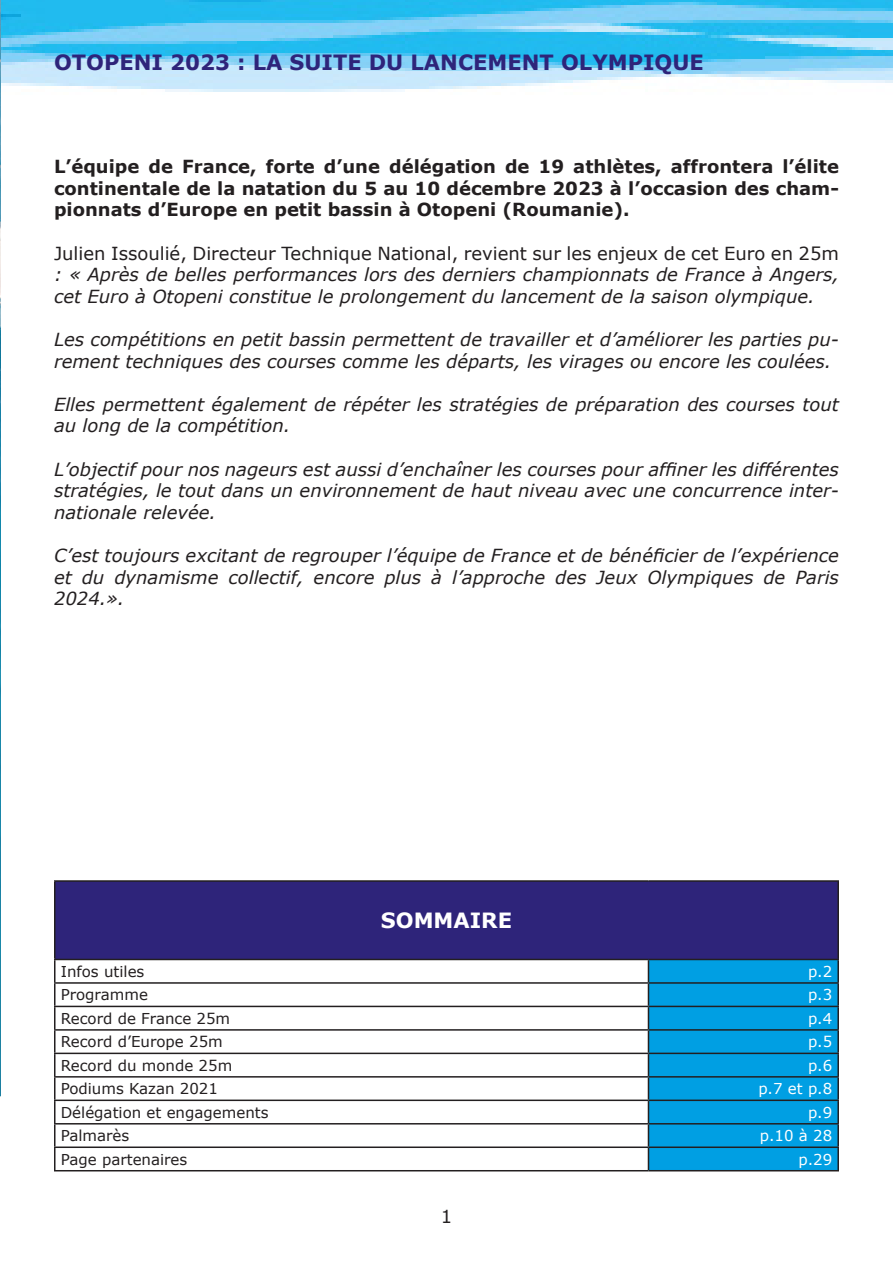
<style>
.page{position:relative;width:893px;height:1263px;background:#fff}
.page>*{position:absolute;margin:0;border:0;box-sizing:border-box;transform-origin:0 0}
.t1{font:700 21px "Verdana";color:#2e247a}
.t2{font:700 21px "Verdana";color:#fff}
.t3{font:italic 18px/21.6px "Verdana";color:#231f20;text-align:justify}
.t4{font:700 18px/21.6px "Verdana";color:#231f20;text-align:justify}
.t5{font:18px "Verdana";color:#231f20}
.t6{font:15px "Verdana";color:#231f20}
.t7{font:15px "Verdana";color:#fff}
.s1{font-style:normal}
</style>
<div class="page">
<img style="left:1px;top:0;width:892px;height:1172px">
<div style="left:55px;top:881px;width:783px;height:78px;background:#2e247a"></div>
<hr style="left:54px;top:880px;width:594px;height:2px;background:#231f20">
<hr style="left:54px;top:882px;width:2px;height:77px;background:#231f20">
<hr style="left:648px;top:880px;width:191px;height:2px;background:#231f20">
<hr style="left:837px;top:882px;width:2px;height:77px;background:#231f20">
<hr style="left:54px;top:959px;width:594px;height:1px;background:#231f20">
<hr style="left:54px;top:960px;width:2px;height:22px;background:#231f20">
<hr style="left:648px;top:959px;width:191px;height:1px;background:#231f20">
<hr style="left:837px;top:960px;width:2px;height:22px;background:#231f20">
<hr style="left:54px;top:982px;width:594px;height:2px;background:#231f20">
<hr style="left:54px;top:984px;width:2px;height:22px;background:#231f20">
<hr style="left:648px;top:982px;width:191px;height:2px;background:#231f20">
<hr style="left:837px;top:984px;width:2px;height:22px;background:#231f20">
<hr style="left:54px;top:1006px;width:594px;height:1px;background:#231f20">
<hr style="left:54px;top:1007px;width:2px;height:22px;background:#231f20">
<hr style="left:648px;top:1006px;width:191px;height:1px;background:#231f20">
<hr style="left:837px;top:1007px;width:2px;height:22px;background:#231f20">
<hr style="left:54px;top:1029px;width:594px;height:2px;background:#231f20">
<hr style="left:54px;top:1031px;width:2px;height:21px;background:#231f20">
<hr style="left:648px;top:1029px;width:191px;height:2px;background:#231f20">
<hr style="left:837px;top:1031px;width:2px;height:21px;background:#231f20">
<hr style="left:54px;top:1052px;width:594px;height:2px;background:#231f20">
<hr style="left:54px;top:1054px;width:2px;height:22px;background:#231f20">
<hr style="left:648px;top:1052px;width:191px;height:2px;background:#231f20">
<hr style="left:837px;top:1054px;width:2px;height:22px;background:#231f20">
<hr style="left:54px;top:1076px;width:594px;height:1px;background:#231f20">
<hr style="left:54px;top:1077px;width:2px;height:22px;background:#231f20">
<hr style="left:648px;top:1076px;width:191px;height:1px;background:#231f20">
<hr style="left:837px;top:1077px;width:2px;height:22px;background:#231f20">
<hr style="left:54px;top:1099px;width:594px;height:2px;background:#231f20">
<hr style="left:54px;top:1101px;width:2px;height:22px;background:#231f20">
<hr style="left:648px;top:1099px;width:191px;height:2px;background:#231f20">
<hr style="left:837px;top:1101px;width:2px;height:22px;background:#231f20">
<hr style="left:54px;top:1123px;width:594px;height:1px;background:#231f20">
<hr style="left:54px;top:1124px;width:2px;height:22px;background:#231f20">
<hr style="left:648px;top:1123px;width:191px;height:1px;background:#231f20">
<hr style="left:837px;top:1124px;width:2px;height:22px;background:#231f20">
<hr style="left:54px;top:1146px;width:594px;height:2px;background:#231f20">
<hr style="left:54px;top:1148px;width:2px;height:22px;background:#231f20">
<hr style="left:648px;top:1146px;width:191px;height:2px;background:#231f20">
<svg style="left:648px;top:959px;width:190px;height:211px"></svg>
<hr style="left:837px;top:1148px;width:2px;height:22px;background:#231f20">
<hr style="left:54px;top:1170px;width:594px;height:1px;background:#231f20">
<hr style="left:648px;top:1170px;width:191px;height:1px;background:#231f20">
<img style="left:0;top:0;width:1px;height:1263px">
<p class="t1" style="left:54px;top:49px;width:651px">OTOPENI 2023 : LA SUITE DU LANCEMENT OLYMPIQUE</p>
<p class="t4" style="left:54px;top:156px;width:786px">L’équipe de France, forte d’une délégation de 19 athlètes, affrontera l’élite continentale de la natation du 5 au 10 décembre 2023 à l’occasion des cham&shy;pionnats d’Europe en petit bassin à Otopeni (Roumanie).</p>
<p class="t3" style="left:54px;top:243px;width:786px"><span class="s1">Julien Issoulié, Directeur Technique National, revient sur les enjeux de cet Euro en 25m </span>: « Après de belles performances lors des derniers championnats de France à Angers, cet Euro à Otopeni constitue le prolongement du lancement de la saison olympique.</p>
<p class="t3" style="left:54px;top:329px;width:786px">Les compétitions en petit bassin permettent de travailler et d’améliorer les parties pu&shy;rement techniques des courses comme les départs, les virages ou encore les coulées.</p>
<p class="t3" style="left:54px;top:394px;width:786px">Elles permettent également de répéter les stratégies de préparation des courses tout au long de la compétition.</p>
<p class="t3" style="left:54px;top:459px;width:786px">L’objectif pour nos nageurs est aussi d’enchaîner les courses pour affiner les différentes stratégies, le tout dans un environnement de haut niveau avec une concurrence inter&shy;nationale relevée.</p>
<p class="t3" style="left:54px;top:545px;width:786px">C’est toujours excitant de regrouper l’équipe de France et de bénéficier de l’expérience et du dynamisme collectif, encore plus à l’approche des Jeux Olympiques de Paris 2024.».</p>
<p class="t2" style="left:381px;top:907px;width:133px">SOMMAIRE</p>
<p class="t6" style="left:61px;top:962px;width:85px">Infos utiles</p>
<p class="t7" style="left:808px;top:962px;width:26px">p.2</p>
<p class="t6" style="left:61px;top:985px;width:89px">Programme</p>
<p class="t7" style="left:808px;top:985px;width:26px">p.3</p>
<p class="t6" style="left:61px;top:1009px;width:171px">Record de France 25m</p>
<p class="t7" style="left:808px;top:1009px;width:26px">p.4</p>
<p class="t6" style="left:61px;top:1032px;width:164px">Record d’Europe 25m</p>
<p class="t7" style="left:808px;top:1032px;width:26px">p.5</p>
<p class="t6" style="left:61px;top:1056px;width:173px">Record du monde 25m</p>
<p class="t7" style="left:808px;top:1056px;width:26px">p.6</p>
<p class="t6" style="left:61px;top:1079px;width:159px">Podiums Kazan 2021</p>
<p class="t7" style="left:758px;top:1079px;width:75px">p.7 et p.8</p>
<p class="t6" style="left:61px;top:1103px;width:209px">Délégation et engagements</p>
<p class="t7" style="left:808px;top:1103px;width:26px">p.9</p>
<p class="t6" style="left:61px;top:1126px;width:70px">Palmarès</p>
<p class="t7" style="left:760px;top:1126px;width:74px">p.10 à 28</p>
<p class="t6" style="left:61px;top:1150px;width:128px">Page partenaires</p>
<p class="t7" style="left:798px;top:1150px;width:35px">p.29</p>
<p class="t5" style="left:441px;top:1205px;width:13px">1</p>
</div>
